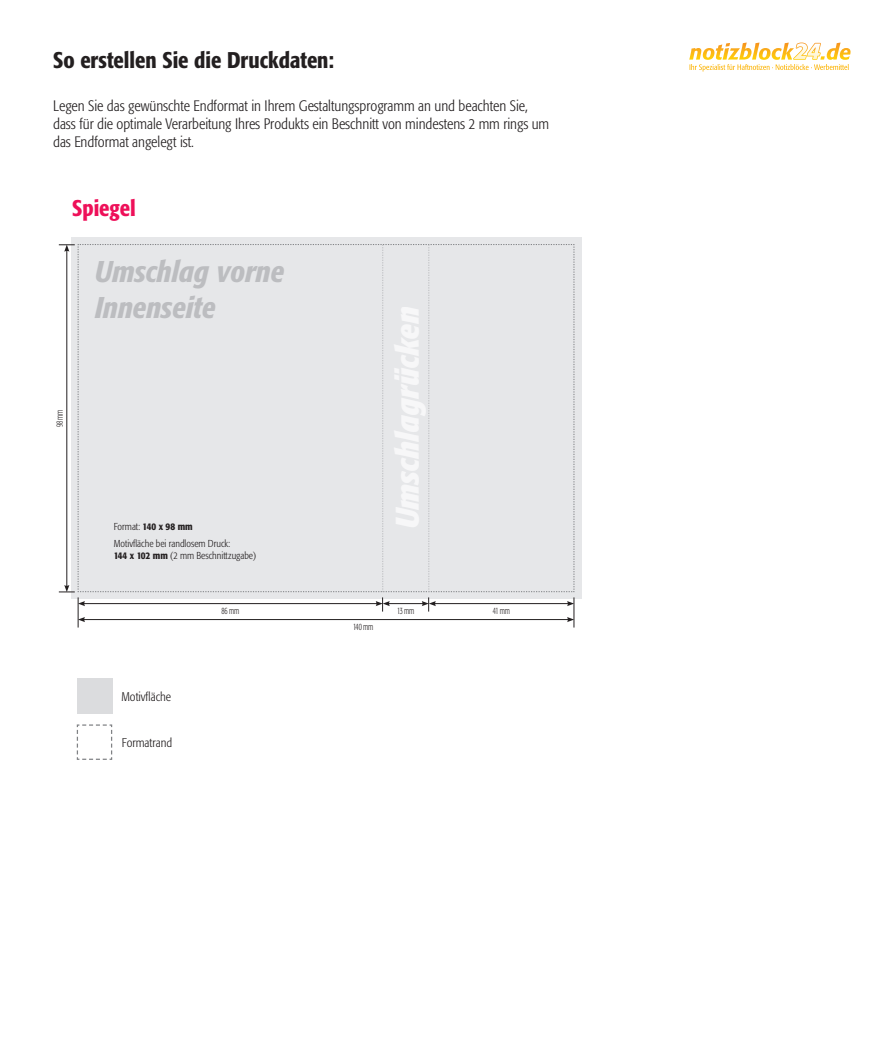
<style>
.page{position:relative;width:886px;height:1053px;background:#fff}
.page>*{position:absolute;margin:0;border:0;box-sizing:border-box;transform-origin:0 0}
.t1{font:italic 500 condensed 29.75px/35.6px "Formata";color:#bcbdc0}
.t2{font:500 condensed 22.5px "Formata";color:#231f20}
.t3{font:500 condensed 22.5px "Formata";color:#ee1059}
.t4{font:300 condensed 15px/18px "Formata";color:#231f20}
.t5{font:300 condensed 12.5px "Formata";color:#231f20}
.t6{font:300 condensed 10px/17.2px "Formata";color:#231f20}
.t7{font:300 condensed 9.5px "Formata";letter-spacing:-.03em;color:#231f20;scale:.77 1}
.s1{font-weight:500}
</style>
<div class="page">
<svg style="left:689px;top:42px;width:161px;height:30px"></svg>
<div style="left:77px;top:678px;width:35px;height:35px;background:#dbdcde"></div>
<svg style="left:76px;top:724px;width:37px;height:36px"></svg>
<div style="left:71px;top:237px;width:510px;height:362px;background:#e6e7e9"></div>
<hr style="left:83px;top:619px;width:486px;height:1px;background:#231f20">
<svg style="left:79px;top:617px;width:6px;height:5px"></svg>
<svg style="left:567px;top:617px;width:7px;height:5px"></svg>
<hr style="left:574px;top:597px;width:1px;height:30px;background:#231f20">
<hr style="left:78px;top:597px;width:1px;height:30px;background:#231f20">
<svg style="left:59px;top:244px;width:516px;height:367px"></svg>
<h2 class="t2" style="left:53px;top:46px;width:282px">So erstellen Sie die Druckdaten:</h2>
<p class="t4" style="left:53px;top:96px;width:498px">Legen Sie das gewünschte Endformat in Ihrem Gestaltungsprogramm an und beachten Sie, dass für die optimale Verarbeitung Ihres Produkts ein Beschnitt von mindestens 2 mm rings um das Endformat angelegt ist.</p>
<h2 class="t3" style="left:72px;top:195px;width:65px">Spiegel</h2>
<h1 class="t1" style="left:95px;top:254px;width:191px">Umschlag vorne<br>Innenseite</h1>
<p class="t7" style="left:54px;top:427px;width:24px;rotate:-90deg">98 mm</p>
<p class="t6" style="left:114px;top:517px;width:118px">Format: <span class="s1">140 x 98 mm<br></span>Motivfläche bei randlosem Druck:</p>
<p class="t6" style="left:114px;top:547px;width:144px"><span class="s1">144 x 102 mm</span> (2 mm Beschnittzugabe)</p>
<p class="t7" style="left:221px;top:604px;width:24px">86 mm</p>
<p class="t7" style="left:397px;top:604px;width:24px">13 mm</p>
<p class="t7" style="left:493px;top:604px;width:24px">41 mm</p>
<p class="t5" style="left:121px;top:689px;width:51px">Motivfläche</p>
<p class="t5" style="left:122px;top:735px;width:52px">Formatrand</p>
<p class="t7" style="left:353px;top:620px;width:28px">140 mm</p>
</div>
